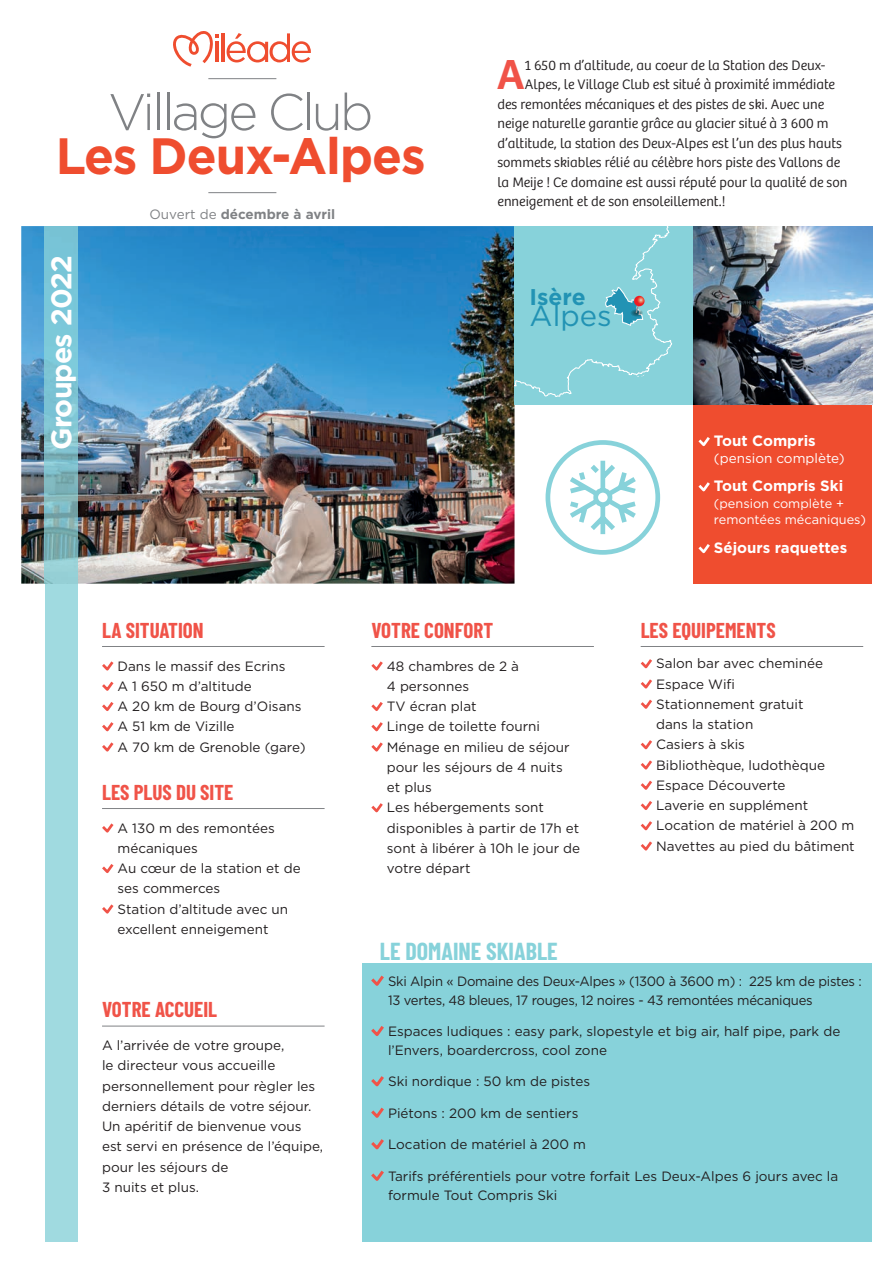
<style>
.page{position:relative;width:893px;height:1263px;background:#fff}
.page>*{position:absolute;margin:0;border:0;box-sizing:border-box;transform-origin:0 0}
.t1{font:300 51.3px "Gotham";letter-spacing:-.06em;color:#808285}
.t2{font:700 51px "Gotham";letter-spacing:-.02em;color:#ef4d2f;scale:.96 1}
.t3{font:600 43.5px "Bree";color:#f05348}
.t4{font:29.25px "Gotham";color:#2293b4}
.t5{font:700 28.5px "Gotham";letter-spacing:-.03em;color:#fff}
.t6{font:700 24px "Barlow Condensed";color:#87d2da}
.t7{font:700 22.8px "Gotham";color:#2293b4}
.t8{font:700 21px "Barlow Condensed";color:#f05348}
.t9{font:700 15px "Gotham";color:#fff}
.t10{font:300 14.25px "Bree";color:#231f20}
.t11{font:13.5px/20.2px "Gotham";color:#231f20}
.t12{font:13.5px/18.8px "Gotham";letter-spacing:-.02em;color:#231f20}
.t13{font:700 13.5px "Gotham";color:#808285}
.t14{font:13.5px "Gotham";color:#fff}
.t15{font:12.75px/16.5px "Gotham";color:#fff}
.s1{font-weight:400}
</style>
<div class="page">
<img style="left:21px;top:226px;width:493px;height:358px">
<div style="left:693px;top:405px;width:179px;height:179px;background:#ef4d2f"></div>
<div style="left:514px;top:226px;width:179px;height:179px;background:#87d2da"></div>
<svg style="left:514px;top:226px;width:158px;height:171px"></svg>
<img style="left:693px;top:226px;width:179px;height:179px">
<svg style="left:698px;top:437px;width:12px;height:10px"></svg>
<svg style="left:698px;top:482px;width:12px;height:10px"></svg>
<svg style="left:698px;top:544px;width:12px;height:10px"></svg>
<hr style="left:102px;top:646px;width:223px;height:1px;background:#808285">
<hr style="left:102px;top:808px;width:223px;height:1px;background:#808285">
<hr style="left:102px;top:1026px;width:223px;height:1px;background:#808285">
<svg style="left:102px;top:661px;width:12px;height:10px"></svg>
<svg style="left:102px;top:681px;width:12px;height:71px"></svg>
<svg style="left:102px;top:823px;width:12px;height:10px"></svg>
<svg style="left:102px;top:864px;width:12px;height:10px"></svg>
<svg style="left:102px;top:904px;width:12px;height:10px"></svg>
<hr style="left:371px;top:646px;width:223px;height:1px;background:#808285">
<svg style="left:371px;top:661px;width:12px;height:10px"></svg>
<svg style="left:371px;top:702px;width:12px;height:50px"></svg>
<svg style="left:371px;top:803px;width:12px;height:10px"></svg>
<hr style="left:641px;top:646px;width:222px;height:1px;background:#808285">
<svg style="left:640px;top:659px;width:12px;height:30px"></svg>
<svg style="left:640px;top:699px;width:12px;height:10px"></svg>
<svg style="left:640px;top:740px;width:12px;height:30px"></svg>
<svg style="left:640px;top:780px;width:12px;height:71px"></svg>
<div style="left:45px;top:584px;width:33px;height:658px;background:#a0dae0"></div>
<img style="left:45px;top:226px;width:33px;height:358px">
<div style="left:362px;top:963px;width:510px;height:279px;background:#87d2da"></div>
<svg style="left:371px;top:975px;width:13px;height:11px"></svg>
<svg style="left:371px;top:1026px;width:13px;height:10px"></svg>
<svg style="left:371px;top:1076px;width:13px;height:11px"></svg>
<svg style="left:371px;top:1107px;width:13px;height:11px"></svg>
<svg style="left:371px;top:1139px;width:13px;height:11px"></svg>
<svg style="left:371px;top:1170px;width:13px;height:11px"></svg>
<svg style="left:545px;top:440px;width:116px;height:115px"></svg>
<hr style="left:208px;top:192px;width:68px;height:1px;background:#808285">
<hr style="left:222px;top:33px;width:3px;height:29px;background:#ef4d2f">
<svg style="left:227px;top:33px;width:84px;height:29px"></svg>
<svg style="left:173px;top:31px;width:46px;height:36px"></svg>
<hr style="left:208px;top:78px;width:68px;height:1px;background:#808285">
<h1 class="t1" style="left:108px;top:79px;width:267px">Village Club</h1>
<h2 class="t2" style="left:56px;top:126px;width:387px">Les Deux-Alpes</h2>
<h3 class="t5" style="left:45px;top:450px;width:196px;rotate:-90deg">Groupes 2022</h3>
<p class="t13" style="left:149px;top:206px;width:187px"><span class="s1">Ouvert de</span> décembre à avril</p>
<h3 class="t3" style="left:497px;top:49px;width:30px">A</h3>
<p class="t10" style="left:525px;top:57px;width:302px">1 650 m d’altitude, au coeur de la Station des Deux-</p>
<p class="t10" style="left:525px;top:76px;width:312px">Alpes, le Village Club est situé à proximité immédiate</p>
<p class="t10" style="left:497px;top:96px;width:328px">des remontées mécaniques et des pistes de ski. Avec une</p>
<p class="t10" style="left:497px;top:115px;width:333px">neige naturelle garantie grâce au glacier situé à 3 600 m</p>
<p class="t10" style="left:497px;top:135px;width:346px">d’altitude, la station des Deux-Alpes est l’un des plus hauts</p>
<p class="t10" style="left:497px;top:154px;width:344px">sommets skiables rélié au célèbre hors piste des Vallons de</p>
<p class="t10" style="left:497px;top:174px;width:351px">la Meije ! Ce domaine est aussi réputé pour la qualité de son</p>
<p class="t10" style="left:497px;top:193px;width:229px">enneigement et de son ensoleillement.!</p>
<h3 class="t7" style="left:530px;top:284px;width:58px">Isère</h3>
<h3 class="t4" style="left:530px;top:297px;width:84px">Alpes</h3>
<p class="t9" style="left:714px;top:432px;width:103px">Tout Compris</p>
<p class="t14" style="left:714px;top:449px;width:132px">(pension complète)</p>
<p class="t9" style="left:714px;top:477px;width:131px">Tout Compris Ski</p>
<p class="t15" style="left:714px;top:495px;width:153px">(pension complète + remontées mécaniques)</p>
<p class="t9" style="left:714px;top:539px;width:135px">Séjours raquettes</p>
<h3 class="t8" style="left:102px;top:615px;width:103px">LA SITUATION</h3>
<p class="t11" style="left:118px;top:655px;width:189px">Dans le massif des Ecrins<br>A 1 650 m d’altitude<br>A 20 km de Bourg d’Oisans<br>A 51 km de Vizille<br>A 70 km de Grenoble (gare)</p>
<h3 class="t8" style="left:102px;top:777px;width:133px">LES PLUS DU SITE</h3>
<p class="t11" style="left:118px;top:817px;width:185px">A 130 m des remontées mécaniques<br>Au cœur de la station et de ses commerces<br>Station d’altitude avec un excellent enneigement</p>
<h3 class="t8" style="left:102px;top:995px;width:117px">VOTRE ACCUEIL</h3>
<p class="t11" style="left:102px;top:1035px;width:223px">A l’arrivée de votre groupe,<br>le directeur vous accueille personnellement pour règler les derniers détails de votre séjour.<br>Un apéritif de bienvenue vous est servi en présence de l’équipe, pour les séjours de<br>3 nuits et plus.</p>
<h3 class="t8" style="left:371px;top:615px;width:123px">VOTRE CONFORT</h3>
<p class="t11" style="left:387px;top:655px;width:195px">48 chambres de 2 à<br>4 personnes<br>TV écran plat<br>Linge de toilette fourni<br>Ménage en milieu de séjour pour les séjours de 4 nuits<br>et plus<br>Les hébergements sont disponibles à partir de 17h et sont à libérer à 10h le jour de votre départ</p>
<h3 class="t8" style="left:641px;top:615px;width:137px">LES EQUIPEMENTS</h3>
<p class="t11" style="left:656px;top:653px;width:200px">Salon bar avec cheminée<br>Espace Wifi<br>Stationnement gratuit<br>dans la station<br>Casiers à skis<br>Bibliothèque, ludothèque<br>Espace Découverte<br>Laverie en supplément<br>Location de matériel à 200 m<br>Navettes au pied du bâtiment</p>
<h3 class="t6" style="left:380px;top:934px;width:179px">LE DOMAINE SKIABLE</h3>
<p class="t12" style="left:388px;top:971px;width:475px">Ski Alpin « Domaine des Deux-Alpes » (1300 à 3600 m) : 225 km de pistes :<br>13 vertes, 48 bleues, 17 rouges, 12 noires - 43 remontées mécaniques</p>
<p class="t11" style="left:388px;top:1022px;width:454px;line-height:18.8px">Espaces ludiques : easy park, slopestyle et big air, half pipe, park de l’Envers, boardercross, cool zone</p>
<p class="t11" style="left:388px;top:1071px;width:204px">Ski nordique : 50 km de pistes</p>
<p class="t11" style="left:388px;top:1103px;width:192px">Piétons : 200 km de sentiers</p>
<p class="t11" style="left:388px;top:1134px;width:200px">Location de matériel à 200 m</p>
<p class="t11" style="left:388px;top:1166px;width:452px;line-height:18.8px">Tarifs préférentiels pour votre forfait Les Deux-Alpes 6 jours avec la formule Tout Compris Ski</p>
</div>
